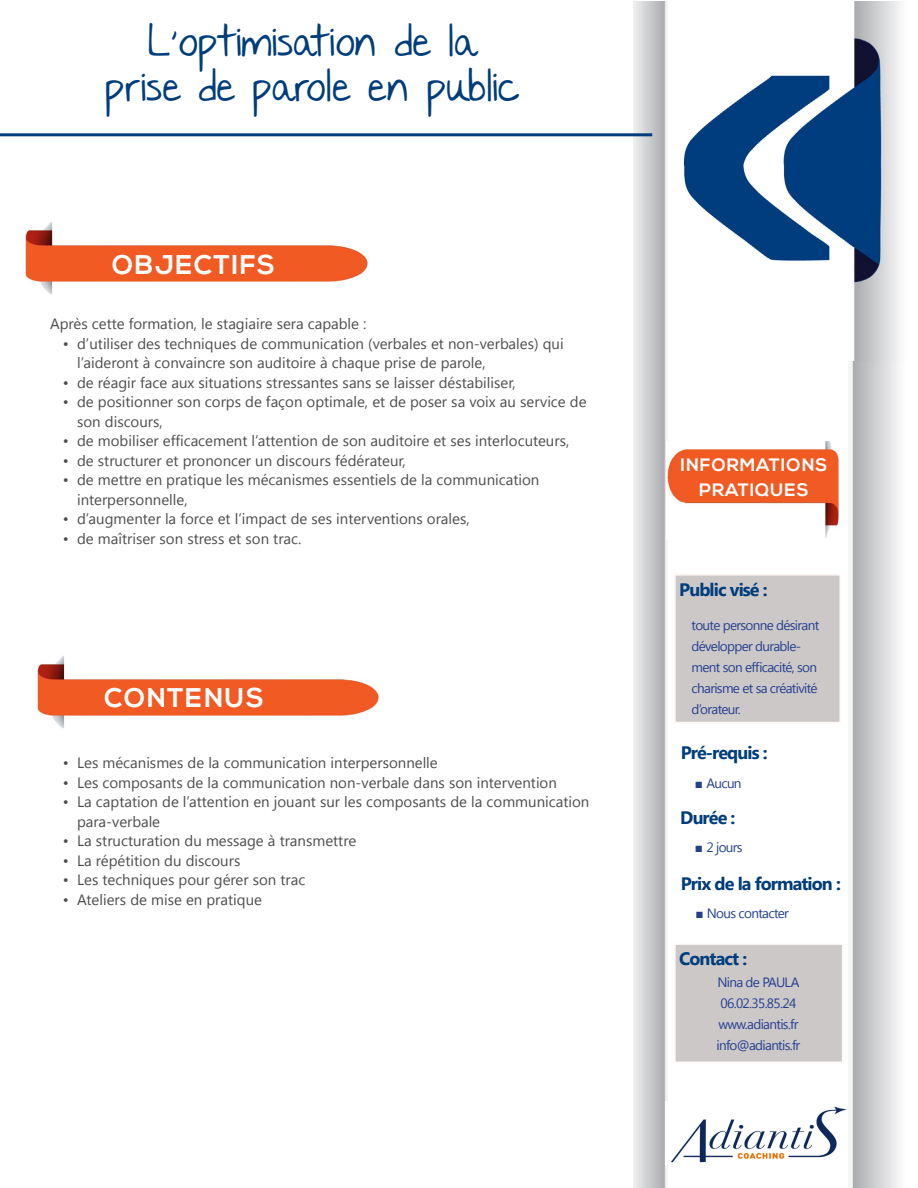
<style>
.page{position:relative;width:918px;height:1188px;background:#fff}
.page>*{position:absolute;margin:0;border:0;box-sizing:border-box;transform-origin:0 0}
.t1{font:36px/45px "Nothing You Could Say";color:#003d7b;text-align:center}
.t2{font:700 27px "Nexa";letter-spacing:.05em;color:#fff}
.t3{font:700 18px "Segoe UI";letter-spacing:-.05em;color:#003d7b}
.t4{font:700 18px/25.5px "Nexa";letter-spacing:.05em;color:#fff;text-align:center}
.t5{font:15px/19.5px "Segoe UI";color:#4d4d4f}
.t6{font:13.5px/21px "Segoe UI";letter-spacing:-.05em;color:#25408f}
.s1{font-family:"Arial"}
</style>
<div class="page">
<img style="left:633px;top:1px;width:34px;height:1187px">
<div style="left:0;top:133px;width:652px;height:3px;border:2px solid #003d7b"></div>
<img style="left:851px;top:361px;width:48px;height:827px">
<img style="left:665px;top:1101px;width:182px;height:64px">
<img style="left:26px;top:222px;width:342px;height:72px">
<img style="left:37px;top:656px;width:342px;height:72px">
<img style="left:667px;top:442px;width:172px;height:96px">
<div style="left:674px;top:943px;width:169px;height:120px;background:#cdc8c8;border:2px solid #fff9f6"></div>
<div style="left:674px;top:574px;width:167px;height:149px;background:#cdc8c8;border:2px solid #fff9f6"></div>
<img style="left:685px;top:1px;width:215px;height:360px">
<h1 class="t1" style="left:104px;top:20px;width:416px">L’optimisation de la<br>prise de parole en public</h1>
<h2 class="t2" style="left:112px;top:249px;width:164px">OBJECTIFS</h2>
<p class="t5" style="left:50px;top:313px;width:318px">Après cette formation, le stagiaire sera capable :</p>
<p class="t5" style="left:77px;top:333px;width:488px;text-indent:-14px">• d’utiliser des techniques de communication (verbales et non-verbales) qui l’aideront à convaincre son auditoire à chaque prise de parole,</p>
<p class="t5" style="left:63px;top:372px;width:454px">• de réagir face aux situations stressantes sans se laisser déstabiliser,</p>
<p class="t5" style="left:77px;top:391px;width:511px;text-indent:-14px">• de positionner son corps de façon optimale, et de poser sa voix au service de son discours,</p>
<p class="t5" style="left:63px;top:430px;width:508px">• de mobiliser efficacement l’attention de son auditoire et ses interlocuteurs,</p>
<p class="t5" style="left:63px;top:450px;width:344px">• de structurer et prononcer un discours fédérateur,</p>
<p class="t5" style="left:77px;top:469px;width:464px;text-indent:-14px">• de mettre en pratique les mécanismes essentiels de la communication interpersonnelle,</p>
<p class="t5" style="left:63px;top:508px;width:408px">• d’augmenter la force et l’impact de ses interventions orales,</p>
<p class="t5" style="left:63px;top:528px;width:240px">• de maîtriser son stress et son trac.</p>
<h2 class="t2" style="left:104px;top:682px;width:161px">CONTENUS</h2>
<p class="t5" style="left:63px;top:752px;width:376px">• Les mécanismes de la communication interpersonnelle</p>
<p class="t5" style="left:63px;top:772px;width:496px">• Les composants de la communication non-verbale dans son intervention</p>
<p class="t5" style="left:77px;top:791px;width:514px;text-indent:-14px">• La captation de l’attention en jouant sur les composants de la communication para-verbale</p>
<p class="t5" style="left:63px;top:830px;width:295px">• La structuration du message à transmettre</p>
<p class="t5" style="left:63px;top:850px;width:179px">• La répétition du discours</p>
<p class="t5" style="left:63px;top:869px;width:244px">• Les techniques pour gérer son trac</p>
<p class="t5" style="left:63px;top:889px;width:201px">• Ateliers de mise en pratique</p>
<p class="t4" style="left:681px;top:452px;width:149px">INFORMATIONS<br>PRATIQUES</p>
<p class="t3" style="left:679px;top:577px;width:90px">Public visé :</p>
<p class="t6" style="left:692px;top:614px;width:129px">toute personne désirant développer durable&shy;ment son efficacité, son charisme et sa créativité d’orateur.</p>
<p class="t3" style="left:681px;top:740px;width:88px">Pré-requis :</p>
<p class="t6" style="left:695px;top:772px;width:48px"><span class="s1">■</span> Aucun</p>
<p class="t3" style="left:680px;top:804px;width:57px">Durée :</p>
<p class="t6" style="left:695px;top:836px;width:49px"><span class="s1">■</span> 2 jours</p>
<p class="t3" style="left:681px;top:871px;width:162px">Prix de la formation :</p>
<p class="t6" style="left:695px;top:902px;width:95px"><span class="s1">■</span> Nous contacter</p>
<p class="t3" style="left:679px;top:946px;width:70px">Contact :</p>
<p class="t6" style="left:717px;top:971px;width:85px;text-align:center">Nina de PAULA<br>06.02.35.85.24 www.adiantis.fr info@adiantis.fr</p>
</div>
